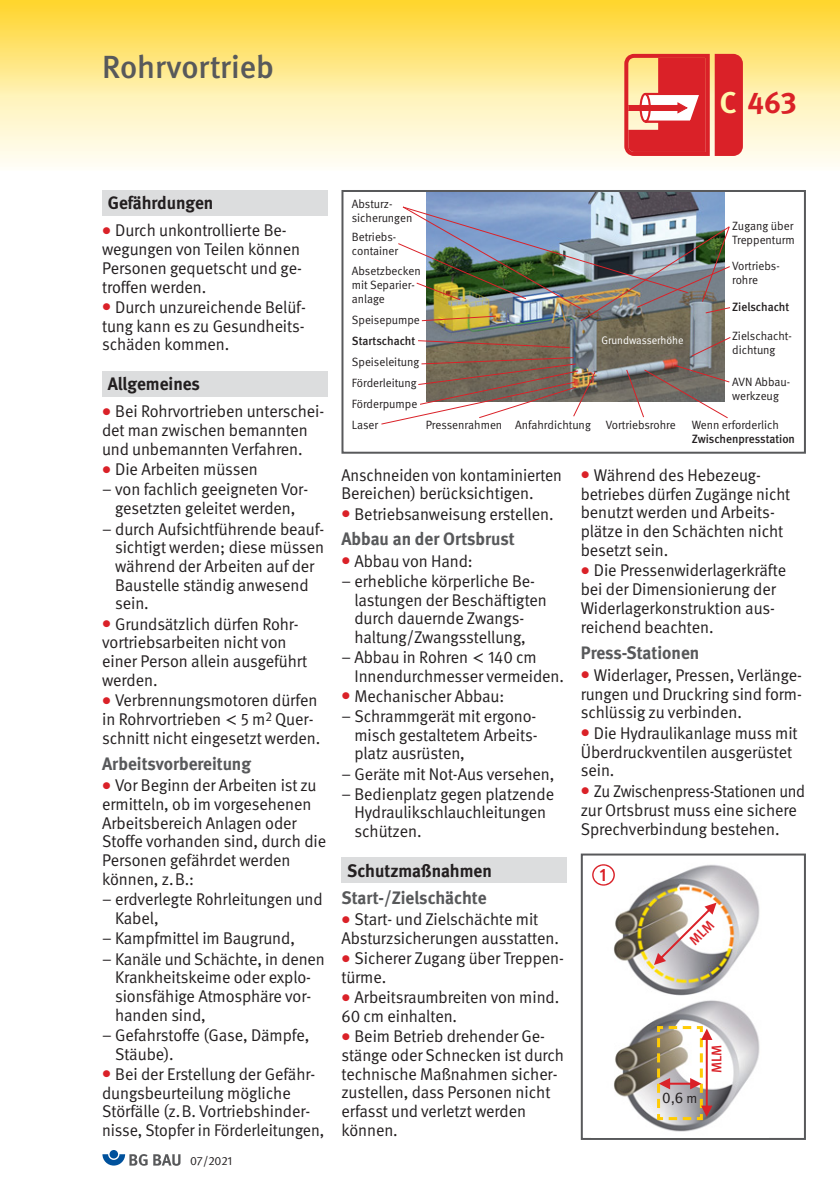
<style>
.page{position:relative;width:840px;height:1191px;background:#fff}
.page>*{position:absolute;margin:0;border:0;box-sizing:border-box;transform-origin:0 0}
.t1{font:500 32px "DGUV Meta";color:#58595b}
.t2{font:700 30px "DGUV Meta";color:#da2128}
.t3{font:700 18px "DGUV Meta";color:#58595b}
.t4{font:700 18px "DGUV Meta";color:#231f20}
.t5{font:700 18px "DGUV Meta";color:#da2128;scale:.9 1}
.t6{font:17px/18.6px "DGUV Meta";letter-spacing:-.005em;color:#231f20}
.t7{font:17px/18.8px "DGUV Meta";letter-spacing:-.005em;color:#231f20;scale:.94 1}
.t8{font:14px "Lucida Grande";color:#231f20}
.t9{font:500 14px "DGUV Meta";color:#da2128}
.t10{font:12px/14px "DGUV Meta";color:#231f20}
.t11{font:500 12px "DGUV Meta";color:#231f20}
.t12{font:11px "DGUV Meta";color:#fff}
.s1{color:#fff9ae}
.s2{color:#da2128}
.s3{font-family:"Lucida Grande"}
.s4{font-family:"DGUV Meta"}
</style>
<div class="page">
<svg style="left:0;top:96px;width:839px;height:70px;background:#fef6d6"></svg>
<img style="left:0;top:0;width:839px;height:96px">
<svg style="left:571px;top:54px;width:132px;height:102px;background:#f09f83"></svg>
<div style="left:714px;top:54px;width:28px;height:102px;background:#da2128"></div>
<div style="left:102px;top:190px;width:225px;height:25px;background:#dcddde"></div>
<div style="left:102px;top:371px;width:225px;height:26px;background:#dcddde"></div>
<img style="left:426px;top:193px;width:297px;height:209px">
<div style="left:341px;top:190px;width:464px;height:264px;border:2px solid #58595b"></div>
<div style="left:341px;top:857px;width:225px;height:26px;background:#dcddde"></div>
<img style="left:592px;top:864px;width:168px;height:132px">
<div style="left:580px;top:853px;width:225px;height:287px;border:2px solid #58595b"></div>
<svg style="left:592px;top:864px;width:22px;height:21px"></svg>
<div style="left:593px;top:865px;width:20px;height:19px;background:#fff;border-radius:50%"></div>
<img style="left:614px;top:1000px;width:146px;height:132px">
<svg style="left:655px;top:1024px;width:57px;height:97px"></svg>
<hr style="left:664px;top:1082px;width:29px;height:2px;background:#da2128">
<svg style="left:690px;top:336px;width:41px;height:21px"></svg>
<svg style="left:418px;top:340px;width:152px;height:8px"></svg>
<svg style="left:381px;top:356px;width:215px;height:69px"></svg>
<svg style="left:625px;top:364px;width:105px;height:55px"></svg>
<div style="left:109px;top:1150px;width:9px;height:8px;background:#00519c;border-radius:50%"></div>
<svg style="left:102px;top:1154px;width:45px;height:11px"></svg>
<svg style="left:153px;top:1154px;width:27px;height:11px"></svg>
<img style="left:398px;top:206px;width:332px;height:116px">
<svg style="left:653px;top:902px;width:63px;height:63px"></svg>
<h1 class="t1" style="left:102px;top:54px;width:173px">Rohrvortrieb</h1>
<h2 class="t2" style="left:719px;top:90px;width:78px"><span class="s1">C</span> 463</h2>
<p class="t4" style="left:108px;top:196px;width:107px">Gefährdungen</p>
<p class="t6" style="left:102px;top:222px;width:201px"><span class="s2">●</span> Durch unkontrollierte Be - wegungen von Teilen können<br>Personen gequetscht und ge - troffen werden.</p>
<p class="t6" style="left:102px;top:299px;width:205px;text-align:justify"><span class="s2">●</span> Durch unzu reichende Belüf&shy;tung kann es zu Gesundheits&shy;schäden kommen.</p>
<p class="t4" style="left:108px;top:377px;width:94px">Allgemeines</p>
<p class="t6" style="left:102px;top:403px;width:223px"><span class="s2">●</span> Bei Rohrvortrieben unterschei&shy;det man zwischen bemannten und unbemannten Verfahren.</p>
<p class="t6" style="left:102px;top:460px;width:207px;line-height:20.4px"><span class="s2">●</span> Die Arbeiten müssen<br>− von fachlich geeigneten Vor -</p>
<p class="t6" style="left:102px;top:499px;width:223px;line-height:20.4px;text-indent:13px">gesetzten geleitet werden,<br>− durch Aufsichtführende beauf-</p>
<p class="t6" style="left:115px;top:539px;width:210px">sichtigt werden; diese müssen während der Arbeiten auf der<br>Baustelle ständig anwesend sein.</p>
<p class="t6" style="left:102px;top:616px;width:206px"><span class="s2">●</span> Grundsätzlich dürfen Rohr - vortriebsarbeiten nicht von einer Person allein ausgeführt werden.</p>
<p class="t6" style="left:102px;top:692px;width:219px"><span class="s2">●</span> Verbrennungsmotoren dürfen in Rohrvortrieben <span class="s3">&lt;</span> 5 m<sup>2</sup> Quer&shy;schnitt nicht eingesetzt werden.</p>
<p class="t3" style="left:102px;top:756px;width:150px">Arbeitsvorbereitung</p>
<p class="t6" style="left:102px;top:777px;width:225px"><span class="s2">●</span> Vor Beginn der Arbeiten ist zu ermitteln, ob im vorgesehenen<br>Arbeitsbereich Anlagen oder<br>Stoffe vorhanden sind, durch die<br>Personen gefährdet werden können, z.B.:</p>
<p class="t6" style="left:115px;top:891px;width:209px;text-indent:-13px">− erdverlegte Rohrleitungen und<br>Kabel,</p>
<p class="t6" style="left:102px;top:929px;width:224px;line-height:20.4px">− Kampfmittel im Baugrund,<br>− Kanäle und Schächte, in denen</p>
<p class="t6" style="left:115px;top:969px;width:197px;text-align:justify">Krankheitskeime oder explo&shy;sionsfähige Atmosphäre vor&shy;handen sind,</p>
<p class="t6" style="left:115px;top:1027px;width:196px;text-indent:-13px">− Gefahrstoffe (Gase, Dämpfe,<br>Stäube).</p>
<p class="t6" style="left:102px;top:1066px;width:223px"><span class="s2">●</span> Bei der Erstellung der Gefähr&shy;dungsbeurteilung mögliche Störfälle (z.B. Vortriebshinder&shy;nisse, Stopfer in Förderleitungen,</p>
<p class="t10" style="left:190px;top:1154px;width:44px">07/2021</p>
<p class="t10" style="left:351px;top:197px;width:62px">Absturz - sicherungen</p>
<p class="t10" style="left:351px;top:231px;width:48px">Betriebs - container</p>
<p class="t10" style="left:351px;top:265px;width:70px">Absetzbecken mit Separier&shy;anlage</p>
<p class="t10" style="left:351px;top:313px;width:69px">Speisepumpe</p>
<p class="t10" style="left:351px;top:352px;width:69px;line-height:21px">Speiseleitung<br>Förderleitung</p>
<p class="t10" style="left:351px;top:418px;width:28px">Laser</p>
<p class="t10" style="left:425px;top:418px;width:167px">Pressenrahmen Anfahrdichtung</p>
<p class="t11" style="left:351px;top:336px;width:65px">Startschacht</p>
<p class="t10" style="left:351px;top:397px;width:67px">Förderpumpe</p>
<p class="t12" style="left:601px;top:336px;width:84px">Grundwasserhöhe</p>
<p class="t10" style="left:605px;top:418px;width:71px">Vortriebsrohre</p>
<p class="t10" style="left:731px;top:220px;width:64px">Zugang über<br>Treppenturm</p>
<p class="t10" style="left:731px;top:260px;width:49px">Vortriebs - rohre</p>
<p class="t11" style="left:731px;top:302px;width:59px">Zielschacht</p>
<p class="t10" style="left:731px;top:330px;width:61px">Zielschacht&shy;dichtung</p>
<p class="t10" style="left:731px;top:376px;width:60px">AVN Abbau&shy;werkzeug</p>
<p class="t10" style="left:691px;top:418px;width:89px">Wenn erforderlich</p>
<p class="t11" style="left:691px;top:434px;width:105px">Zwischenpresstation</p>
<p class="t7" style="left:341px;top:467px;width:236px">Anschneiden von kontaminierten<br>Bereichen) berücksichtigen.</p>
<p class="t6" style="left:341px;top:505px;width:213px"><span class="s2">●</span> Betriebsanweisung erstellen.</p>
<p class="t3" style="left:341px;top:532px;width:175px">Abbau an der Ortsbrust</p>
<p class="t6" style="left:341px;top:552px;width:195px;line-height:20.2px"><span class="s2">●</span> Abbau von Hand:<br>− erhebliche körperliche Be -</p>
<p class="t6" style="left:354px;top:592px;width:194px">lastungen der Beschäftigten durch dauernde Zwangs - haltung/Zwangsstellung,</p>
<p class="t6" style="left:354px;top:649px;width:211px;text-indent:-13px">− Abbau in Rohren <span class="s3">&lt;</span> 140 cm<br>Innendurchmesser vermeiden.</p>
<p class="t6" style="left:341px;top:687px;width:196px;line-height:20.2px"><span class="s2">●</span> Mechanischer Abbau:<br>− Schrammgerät mit ergono-</p>
<p class="t6" style="left:354px;top:727px;width:184px">misch gestaltetem Arbeits&shy;platz ausrüsten,</p>
<p class="t6" style="left:341px;top:765px;width:214px;line-height:20.2px">− Geräte mit Not-Aus versehen, − Bedienplatz gegen platzende</p>
<p class="t6" style="left:354px;top:804px;width:193px">Hydraulikschlauchleitungen schützen.</p>
<p class="t4" style="left:347px;top:863px;width:146px">Schutzmaßnahmen</p>
<p class="t3" style="left:341px;top:890px;width:147px">Start-/Zielschächte</p>
<p class="t6" style="left:341px;top:911px;width:219px"><span class="s2">●</span> Start- und Zielschächte mit<br>Absturzsicherungen ausstatten.</p>
<p class="t6" style="left:341px;top:950px;width:224px"><span class="s2">●</span> Sicherer Zugang über Treppen&shy;türme.</p>
<p class="t6" style="left:341px;top:989px;width:219px"><span class="s2">●</span> Arbeitsraumbreiten von mind.<br>60 cm einhalten.</p>
<p class="t6" style="left:341px;top:1028px;width:224px"><span class="s2">●</span> Beim Betrieb drehender Ge&shy;stänge oder Schnecken ist durch technische Maßnahmen sicher&shy;zustellen, dass Personen nicht erfasst und verletzt werden können.</p>
<p class="t6" style="left:580px;top:467px;width:211px"><span class="s2">●</span> Während des Hebezeug - betriebes dürfen Zugänge nicht benutzt werden und Arbeits - plätze in den Schächten nicht besetzt sein.</p>
<p class="t6" style="left:580px;top:562px;width:207px"><span class="s2">●</span> Die Pressenwiderlagerkräfte bei der Dimensionierung der<br>Widerlagerkonstruktion aus - reichend beachten.</p>
<p class="t3" style="left:580px;top:645px;width:120px">Press-Stationen</p>
<p class="t6" style="left:580px;top:666px;width:222px;text-align:justify"><span class="s2">●</span> Widerlager, Pressen, Verlänge&shy;rungen und Druckring sind form&shy;schlüssig zu verbinden.</p>
<p class="t6" style="left:580px;top:725px;width:218px"><span class="s2">●</span> Die Hydraulikanlage muss mit<br>Überdruckventilen ausgerüstet sein.</p>
<p class="t7" style="left:580px;top:783px;width:240px"><span class="s2">●</span> Zu Zwischenpress-Stationen und zur Ortsbrust muss eine sichere<br>Sprechverbindung bestehen.</p>
<p class="t5" style="left:599px;top:867px;width:9px">1</p>
<p class="t8" style="left:661px;top:1090px;width:37px">0,6 <span class="s4">m</span></p>
<p class="t9" style="left:710px;top:1073px;width:30px;rotate:-90deg">MLM</p>
</div>
